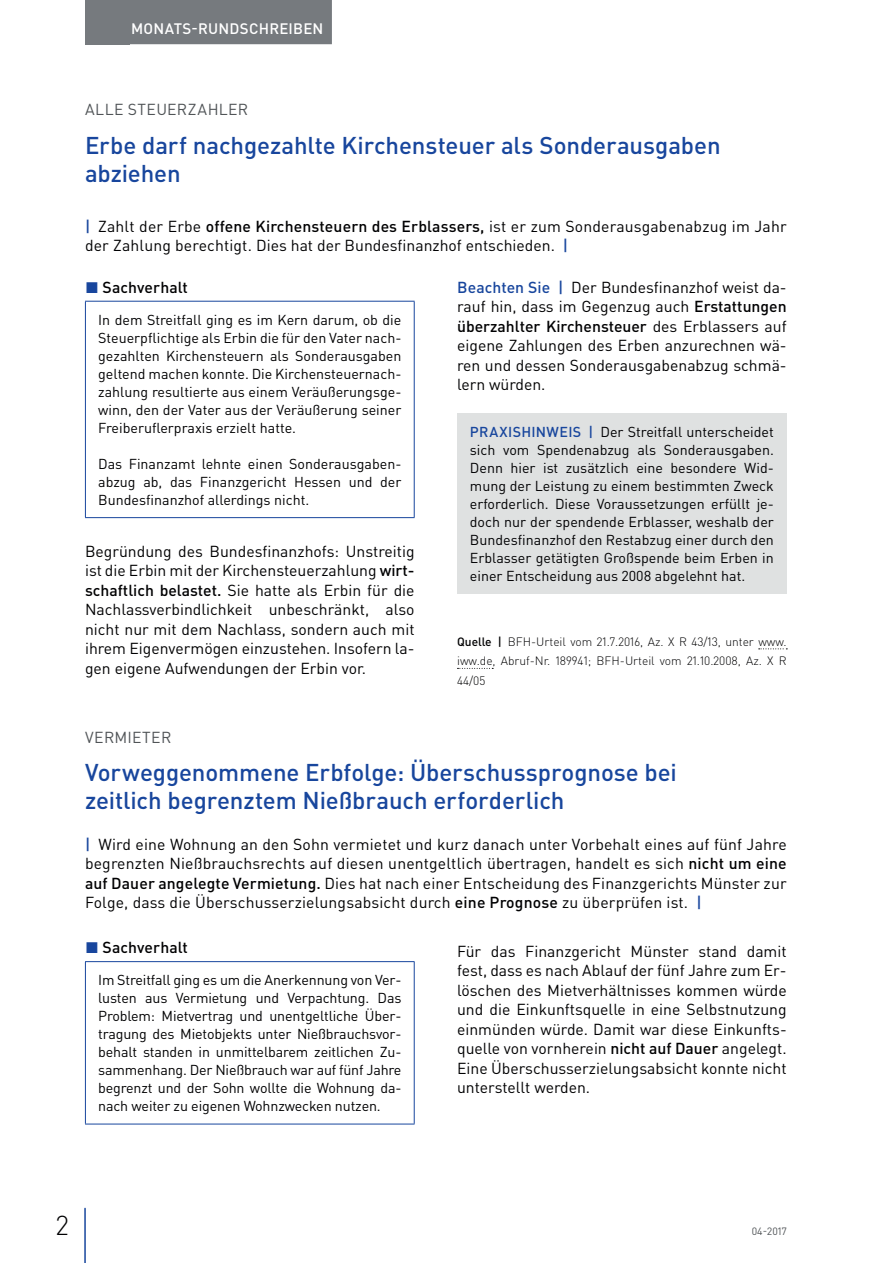
<style>
.page{position:relative;width:893px;height:1263px;background:#fff}
.page>*{position:absolute;margin:0;border:0;box-sizing:border-box;transform-origin:0 0}
.t1{font:300 27px "DIN Pro";color:#000002}
.t2{font:500 24px/28.5px "DIN Pro";letter-spacing:-.005em;color:#18469d}
.t3{font:15.75px/19.5px "DIN Pro";color:#000002;text-align:justify}
.t4{font:15.75px "DIN Pro";letter-spacing:.025em;color:#505457}
.t5{font:500 15.75px "DIN Pro";letter-spacing:.005em;color:#000002}
.t6{font:500 15px "DIN Pro";letter-spacing:.015em;color:#fff}
.t7{font:14.25px/18px "DIN Pro";color:#000002;text-align:justify}
.t8{font:300 12px/19.5px "DIN Pro";color:#000002;text-align:justify}
.t9{font:10.5px "DIN Pro";color:#505457}
.s1{font-weight:500;color:#18469d}
.s2{font-weight:500}
.s3{color:#18469d}
</style>
<div class="page">
<div style="left:85px;top:0;width:45px;height:44px;background:#767a7e"></div>
<hr style="left:84px;top:1208px;width:2px;height:55px;background:#18469d">
<div style="left:122px;top:0;width:210px;height:44px;background:#767a7e"></div>
<hr style="left:85px;top:301px;width:330px;height:1px;background:#18469d">
<hr style="left:85px;top:302px;width:1px;height:215px;background:#18469d">
<hr style="left:414px;top:302px;width:1px;height:215px;background:#18469d">
<hr style="left:85px;top:517px;width:330px;height:1px;background:#18469d">
<svg style="left:759px;top:648px;width:28px;height:1px"></svg>
<svg style="left:457px;top:668px;width:36px;height:1px"></svg>
<div style="left:457px;top:413px;width:330px;height:181px;background:#dfe1e1"></div>
<hr style="left:85px;top:961px;width:330px;height:1px;background:#18469d">
<hr style="left:85px;top:962px;width:1px;height:162px;background:#18469d">
<hr style="left:414px;top:962px;width:1px;height:162px;background:#18469d">
<hr style="left:85px;top:1124px;width:330px;height:1px;background:#18469d">
<p class="t6" style="left:131px;top:18px;width:194px">MONATS-RUNDSCHREIBEN</p>
<p class="t4" style="left:85px;top:98px;width:165px">ALLE STEUERZAHLER</p>
<h2 class="t2" style="left:85px;top:130px;width:637px">Erbe darf nachgezahlte Kirchensteuer als Sonderausgaben abziehen</h2>
<p class="t3" style="left:85px;top:216px;width:703px"><span class="s1">|</span> Zahlt der Erbe <span class="s2">offene Kirchensteuern des Erblassers,</span> ist er zum Sonderausgabenabzug im Jahr der Zahlung berechtigt. Dies hat der Bundesfinanzhof entschieden. <span class="s1">|</span></p>
<p class="t5" style="left:85px;top:276px;width:104px"><span class="s3">◼</span> Sachverhalt</p>
<p class="t7" style="left:98px;top:310px;width:305px">In dem Streitfall ging es im Kern darum, ob die Steuerpflichtige als Erbin die für den Vater nach&shy;gezahlten Kirchensteuern als Sonderausgaben geltend machen konnte. Die Kirchensteuernach&shy;zahlung resultierte aus einem Veräußerungsge&shy;winn, den der Vater aus der Veräußerung seiner Freiberuflerpraxis erzielt hatte.</p>
<p class="t7" style="left:98px;top:454px;width:305px">Das Finanzamt lehnte einen Sonderausgaben&shy;abzug ab, das Finanzgericht Hessen und der Bundesfinanzhof allerdings nicht.</p>
<p class="t3" style="left:85px;top:540px;width:331px">Begründung des Bundesfinanzhofs: Unstreitig ist die Erbin mit der Kirchensteuerzahlung <span class="s2">wirt&shy;schaftlich belastet.</span> Sie hatte als Erbin für die Nachlassverbindlichkeit unbeschränkt, also nicht nur mit dem Nachlass, sondern auch mit ihrem Eigenvermögen einzustehen. Insofern la&shy;gen eigene Aufwendungen der Erbin vor.</p>
<p class="t3" style="left:457px;top:277px;width:331px"><span class="s1">Beachten Sie |</span> Der Bundesfinanzhof weist da&shy;rauf hin, dass im Gegenzug auch <span class="s2">Erstattungen überzahlter Kirchensteuer</span> des Erblassers auf eigene Zahlungen des Erben anzurechnen wä&shy;ren und dessen Sonderausgabenabzug schmä&shy;lern würden.</p>
<p class="t7" style="left:470px;top:422px;width:306px"><span class="s1">PRAXISHINWEIS |</span> Der Streitfall unterscheidet sich vom Spendenabzug als Sonderausgaben.<br>Denn hier ist zusätzlich eine besondere Wid&shy;mung der Leistung zu einem bestimmten Zweck erforderlich. Diese Voraussetzungen erfüllt je&shy;doch nur der spendende Erblasser, weshalb der Bundesfinanzhof den Restabzug einer durch den Erblasser getätigten Großspende beim Erben in einer Entscheidung aus 2008 abgelehnt hat.</p>
<p class="t8" style="left:457px;top:631px;width:331px"><span class="s2">Quelle |</span> BFH-Urteil vom 21.7.2016, Az. X R 43/13, unter www. iww.de, Abruf-Nr. 189941; BFH-Urteil vom 21.10.2008, Az. X R 44/05</p>
<p class="t4" style="left:85px;top:727px;width:88px">VERMIETER</p>
<h2 class="t2" style="left:85px;top:757px;width:593px">Vorweggenommene Erbfolge: Überschussprognose bei zeitlich begrenztem Nießbrauch erforderlich</h2>
<p class="t3" style="left:85px;top:834px;width:703px"><span class="s1">|</span> Wird eine Wohnung an den Sohn vermietet und kurz danach unter Vorbehalt eines auf fünf Jahre begrenzten Nießbrauchsrechts auf diesen unentgeltlich übertragen, handelt es sich <span class="s2">nicht um eine auf Dauer angelegte Vermietung.</span> Dies hat nach einer Entscheidung des Finanzgerichts Münster zur Folge, dass die Überschusserzielungsabsicht durch <span class="s2">eine Prognose</span> zu überprüfen ist. <span class="s1">|</span></p>
<p class="t5" style="left:85px;top:937px;width:104px"><span class="s3">◼</span> Sachverhalt</p>
<p class="t7" style="left:98px;top:970px;width:305px">Im Streitfall ging es um die Anerkennung von Ver&shy;lusten aus Vermietung und Verpachtung. Das Problem: Mietvertrag und unentgeltliche Über&shy;tragung des Mietobjekts unter Nießbrauchsvor&shy;behalt standen in unmittelbarem zeitlichen Zu&shy;sammenhang. Der Nießbrauch war auf fünf Jahre begrenzt und der Sohn wollte die Wohnung da&shy;nach weiter zu eigenen Wohnzwecken nutzen.</p>
<p class="t3" style="left:457px;top:940px;width:331px">Für das Finanzgericht Münster stand damit fest, dass es nach Ablauf der fünf Jahre zum Er&shy;löschen des Mietverhältnisses kommen würde und die Einkunftsquelle in eine Selbstnutzung einmünden würde. Damit war diese Einkunfts&shy;quelle von vornherein <span class="s2">nicht auf Dauer</span> angelegt.<br>Eine Überschusserzielungsabsicht konnte nicht unterstellt werden.</p>
<h1 class="t1" style="left:56px;top:1207px;width:14px">2</h1>
<p class="t9" style="left:752px;top:1224px;width:36px">04-2017</p>
</div>
